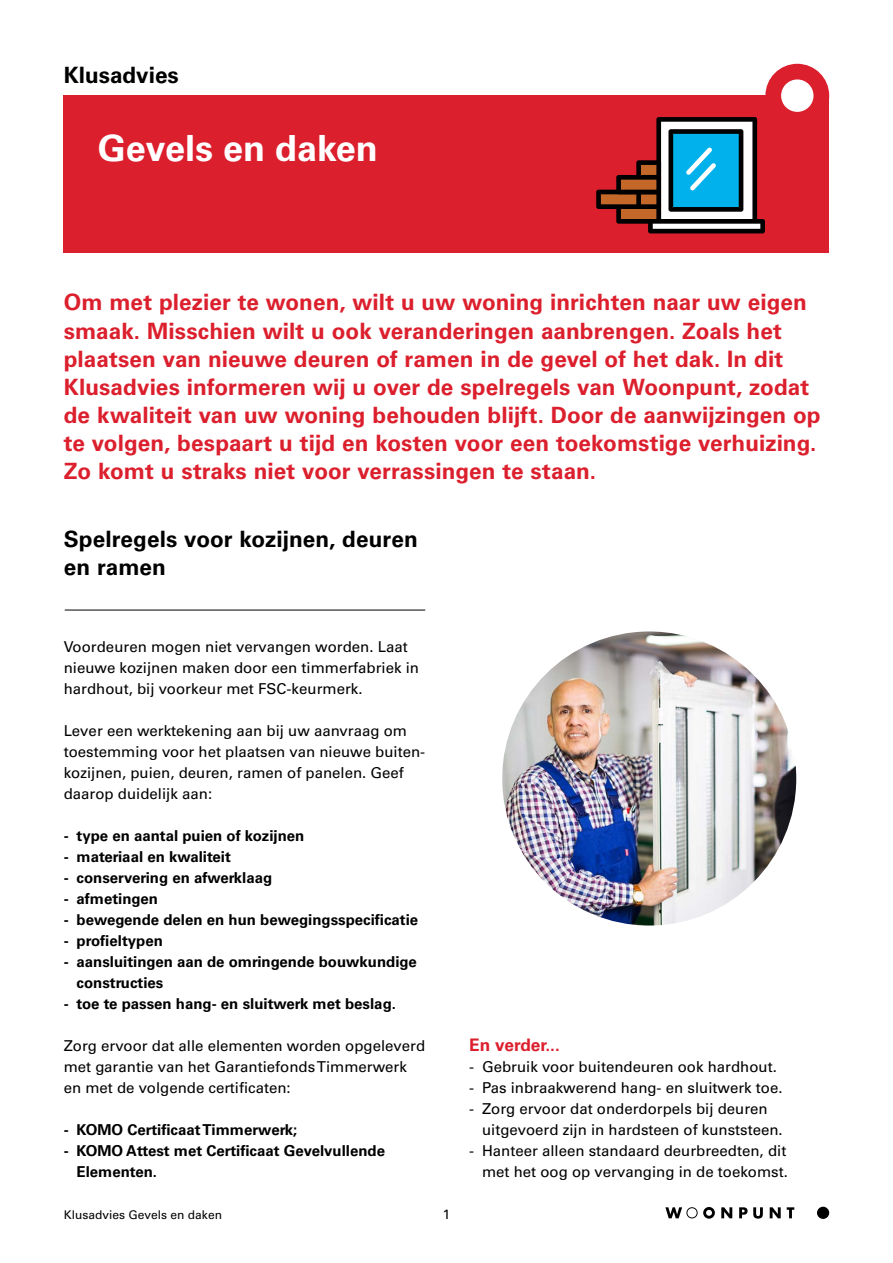
<style>
.page{position:relative;width:893px;height:1263px;background:#fff}
.page>*{position:absolute;margin:0;border:0;box-sizing:border-box;transform-origin:0 0}
.t1{font:700 36px "Univers";color:#fff}
.t2{font:700 22.5px/28.2px "Univers";color:#dc1f2d}
.t3{font:700 22.5px/28.2px "Univers";color:#000}
.t4{font:700 17.25px "Univers";color:#dc1f2d}
.t5{font:15px/21px "Univers";color:#000}
.t6{font:700 15px/21px "Univers";color:#000}
.t7{font:13.5px "Univers";color:#000}
.t8{font:12px "Univers";color:#000}
</style>
<div class="page">
<svg style="left:665px;top:1207px;width:50px;height:12px"></svg>
<svg style="left:721px;top:1207px;width:11px;height:11px"></svg>
<svg style="left:739px;top:1207px;width:8px;height:11px"></svg>
<svg style="left:753px;top:1207px;width:10px;height:11px"></svg>
<svg style="left:770px;top:1207px;width:11px;height:11px"></svg>
<svg style="left:787px;top:1207px;width:7px;height:11px"></svg>
<div style="left:817px;top:1207px;width:12px;height:12px;background:#000;border-radius:50%"></div>
<div style="left:64px;top:96px;width:765px;height:157px;background:#dc1f2d"></div>
<hr style="left:65px;top:610px;width:360px;height:1px;background:#000">
<img style="left:502px;top:631px;width:294px;height:294px;border-radius:147px">
<svg style="left:596px;top:64px;width:233px;height:169px"></svg>
<h2 class="t3" style="left:64px;top:61px;width:117px">Klusadvies</h2>
<h1 class="t1" style="left:98px;top:127px;width:282px">Gevels en daken</h1>
<p class="t2" style="left:64px;top:289px;width:758px">Om met plezier te wonen, wilt u uw woning inrichten naar uw eigen smaak. Misschien wilt u ook veranderingen aanbrengen. Zoals het plaatsen van nieuwe deuren of ramen in de gevel of het dak. In dit Klusadvies informeren wij u over de spelregels van Woonpunt, zodat de kwaliteit van uw woning behouden blijft. Door de aanwijzingen op te volgen, bespaart u tijd en kosten voor een toekomstige verhuizing.<br>Zo komt u straks niet voor verrassingen te staan.</p>
<h2 class="t3" style="left:64px;top:525px;width:356px">Spelregels voor kozijnen, deuren en ramen</h2>
<p class="t5" style="left:64px;top:636px;width:357px">Voordeuren mogen niet vervangen worden. Laat nieuwe kozijnen maken door een timmerfabriek in hardhout, bij voorkeur met FSC-keurmerk.</p>
<p class="t5" style="left:64px;top:720px;width:363px">Lever een werktekening aan bij uw aanvraag om toestemming voor het plaatsen van nieuwe buiten&shy;kozijnen, puien, deuren, ramen of panelen. Geef daarop duidelijk aan:</p>
<p class="t6" style="left:64px;top:825px;width:242px">- type en aantal puien of kozijnen</p>
<p class="t6" style="left:64px;top:846px;width:169px">- materiaal en kwaliteit</p>
<p class="t6" style="left:64px;top:867px;width:210px">- conservering en afwerklaag</p>
<p class="t6" style="left:64px;top:888px;width:96px">- afmetingen</p>
<p class="t6" style="left:64px;top:909px;width:356px">- bewegende delen en hun bewegingsspecificatie</p>
<p class="t6" style="left:64px;top:930px;width:101px">- profieltypen</p>
<p class="t6" style="left:77px;top:951px;width:342px;text-indent:-13px">- aansluitingen aan de omringende bouwkundige constructies</p>
<p class="t6" style="left:64px;top:993px;width:334px">- toe te passen hang- en sluitwerk met beslag.</p>
<p class="t5" style="left:64px;top:1035px;width:363px">Zorg ervoor dat alle elementen worden opgeleverd met garantie van het Garantiefonds Timmerwerk en met de volgende certificaten:</p>
<p class="t6" style="left:64px;top:1119px;width:235px">- KOMO Certificaat Timmerwerk;</p>
<p class="t6" style="left:77px;top:1140px;width:310px;text-indent:-13px">- KOMO Attest met Certificaat Gevelvullende<br>Elementen.</p>
<p class="t8" style="left:64px;top:1207px;width:160px">Klusadvies Gevels en daken</p>
<p class="t7" style="left:443px;top:1206px;width:9px">1</p>
<p class="t4" style="left:469px;top:1035px;width:92px">En verder...</p>
<p class="t5" style="left:469px;top:1056px;width:309px">- Gebruik voor buitendeuren ook hardhout.</p>
<p class="t5" style="left:469px;top:1077px;width:315px">- Pas inbraakwerend hang- en sluitwerk toe.</p>
<p class="t5" style="left:482px;top:1098px;width:302px;text-indent:-13px">- Zorg ervoor dat onderdorpels bij deuren uitgevoerd zijn in hardsteen of kunststeen.</p>
<p class="t5" style="left:469px;top:1140px;width:320px;text-align:right">- Hanteer alleen standaard deurbreedten, dit met het oog op vervanging in de toekomst.</p>
</div>
